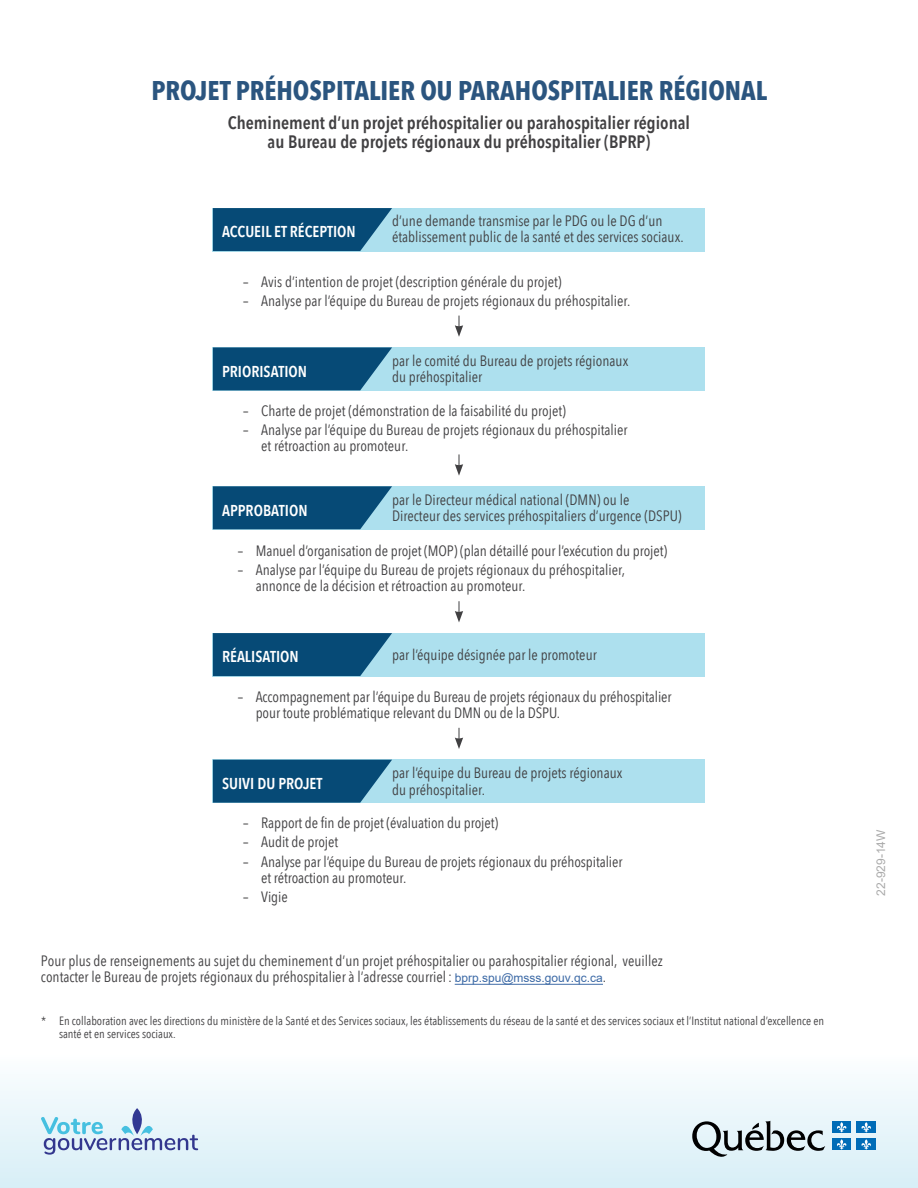
<style>
.page{position:relative;width:918px;height:1188px;background:#fff}
.page>*{position:absolute;margin:0;border:0;box-sizing:border-box;transform-origin:0 0}
.t1{font:700 27px "Avenir Next Condensed";color:#2b557f}
.t2{font:600 18px/19.5px "Avenir Next Condensed";color:#414042;text-align:center}
.t3{font:600 15.75px "Avenir Next Condensed";color:#fff}
.t4{font:15px/16.5px "Avenir Next Condensed";color:#414042}
.t5{font:12px/13.5px "Avenir Next Condensed";color:#414042}
.t6{font:12px "Arial";color:#aaa}
.s1{font-family:"Arial";font-size:12px;color:#3a68a5}
</style>
<div class="page">
<div style="left:213px;top:208px;width:492px;height:43px;background:#ade0ee"></div>
<svg style="left:213px;top:208px;width:179px;height:43px;background:#145780"></svg>
<div style="left:0;top:1054px;width:918px;height:134px;background:linear-gradient(to bottom,#fcfeff,#d6eef6)"></div>
<svg style="left:455px;top:316px;width:8px;height:21px"></svg>
<svg style="left:455px;top:454px;width:8px;height:22px"></svg>
<svg style="left:455px;top:601px;width:8px;height:21px"></svg>
<svg style="left:455px;top:728px;width:8px;height:21px"></svg>
<div style="left:213px;top:347px;width:492px;height:43px;background:#ade0ee"></div>
<svg style="left:213px;top:347px;width:179px;height:43px;background:#165881"></svg>
<div style="left:213px;top:486px;width:492px;height:43px;background:#ade0ee"></div>
<svg style="left:213px;top:486px;width:179px;height:43px;background:#155881"></svg>
<div style="left:213px;top:633px;width:492px;height:43px;background:#ade0ee"></div>
<svg style="left:213px;top:633px;width:179px;height:43px;background:#155780"></svg>
<div style="left:213px;top:760px;width:492px;height:43px;background:#ade0ee"></div>
<svg style="left:213px;top:760px;width:179px;height:43px;background:#165881"></svg>
<hr style="left:455px;top:984px;width:148px;height:1px;background:#3a68a5">
<svg style="left:692px;top:1121px;width:133px;height:36px;background:#a8b4b8"></svg>
<div style="left:832px;top:1121px;width:19px;height:12px;background:#006cb7"></div>
<svg style="left:837px;top:1122px;width:10px;height:11px"></svg>
<div style="left:857px;top:1121px;width:19px;height:12px;background:#006cb7"></div>
<svg style="left:861px;top:1122px;width:10px;height:11px"></svg>
<div style="left:832px;top:1139px;width:19px;height:11px;background:#006cb7"></div>
<svg style="left:837px;top:1139px;width:10px;height:11px"></svg>
<div style="left:857px;top:1139px;width:19px;height:11px;background:#006cb7"></div>
<svg style="left:861px;top:1139px;width:10px;height:11px"></svg>
<svg style="left:41px;top:1108px;width:157px;height:47px;background:#c3d7e9"></svg>
<h1 class="t1" style="left:151px;top:74px;width:617px">PROJET PRÉHOSPITALIER OU PARAHOSPITALIER RÉGIONAL</h1>
<p class="t2" style="left:228px;top:112px;width:464px">Cheminement d’un projet préhospitalier ou parahospitalier régional au Bureau de projets régionaux du préhospitalier (BPRP)</p>
<p class="t3" style="left:222px;top:218px;width:135px">ACCUEIL ET RÉCEPTION</p>
<p class="t4" style="left:392px;top:212px;width:293px">d’une demande transmise par le PDG ou le DG d’un établissement public de la santé et des services sociaux.</p>
<p class="t4" style="left:243px;top:272px;width:320px">– Avis d’intention de projet (description générale du projet)</p>
<p class="t4" style="left:243px;top:292px;width:389px">– Analyse par l’équipe du Bureau de projets régionaux du préhospitalier.</p>
<p class="t3" style="left:222px;top:358px;width:87px">PRIORISATION</p>
<p class="t4" style="left:392px;top:352px;width:238px">par le comité du Bureau de projets régionaux du préhospitalier</p>
<p class="t4" style="left:243px;top:402px;width:324px">– Charte de projet (démonstration de la faisabilité du projet)</p>
<p class="t4" style="left:261px;top:421px;width:368px;text-indent:-18px">– Analyse par l’équipe du Bureau de projets régionaux du préhospitalier et rétroaction au promoteur.</p>
<p class="t3" style="left:222px;top:497px;width:87px">APPROBATION</p>
<p class="t4" style="left:392px;top:491px;width:291px">par le Directeur médical national (DMN) ou le<br>Directeur des services préhospitaliers d’urgence (DSPU)</p>
<p class="t4" style="left:238px;top:541px;width:431px">– Manuel d’organisation de projet (MOP) (plan détaillé pour l’exécution du projet)</p>
<p class="t4" style="left:256px;top:561px;width:371px;text-indent:-18px">– Analyse par l’équipe du Bureau de projets régionaux du préhospitalier, annonce de la décision et rétroaction au promoteur.</p>
<p class="t3" style="left:222px;top:643px;width:78px">RÉALISATION</p>
<p class="t4" style="left:392px;top:646px;width:206px">par l’équipe désignée par le promoteur</p>
<p class="t4" style="left:256px;top:688px;width:417px;text-indent:-18px">– Accompagnement par l’équipe du Bureau de projets régionaux du préhospitalier pour toute problématique relevant du DMN ou de la DSPU.</p>
<p class="t3" style="left:222px;top:770px;width:102px">SUIVI DU PROJET</p>
<p class="t4" style="left:392px;top:764px;width:232px">par l’équipe du Bureau de projets régionaux du préhospitalier.</p>
<p class="t4" style="left:243px;top:814px;width:256px">– Rapport de fin de projet (évaluation du projet)</p>
<p class="t4" style="left:243px;top:833px;width:96px">– Audit de projet</p>
<p class="t4" style="left:261px;top:853px;width:363px;text-indent:-18px">– Analyse par l’équipe du Bureau de projets régionaux du préhospitalier et rétroaction au promoteur.</p>
<p class="t4" style="left:243px;top:888px;width:46px">– Vigie</p>
<p class="t4" style="left:41px;top:951px;width:623px">Pour plus de renseignements au sujet du cheminement d’un projet préhospitalier ou parahospitalier régional, veuillez contacter le Bureau de projets régionaux du préhospitalier à l’adresse courriel : <span class="s1">bprp.spu@msss.gouv.qc.ca</span>.</p>
<p class="t5" style="left:59px;top:1013px;width:767px;text-indent:-18px">* En collaboration avec les directions du ministère de la Santé et des Services sociaux, les établissements du réseau de la santé et des services sociaux et l’Institut national d’excellence en santé et en services sociaux.</p>
<p class="t6" style="left:873px;top:896px;width:68px;rotate:-90deg">22-929-14W</p>
</div>
